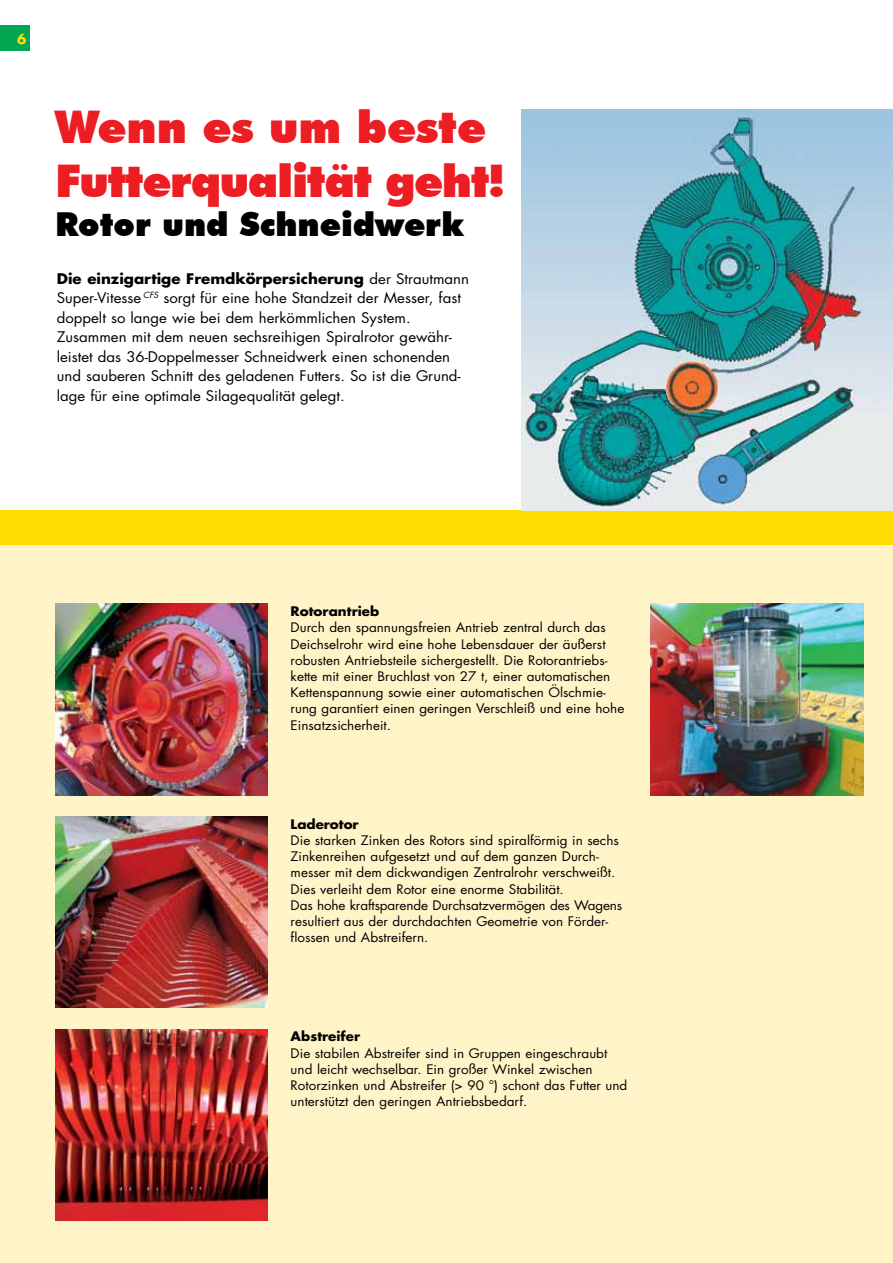
<style>
.page{position:relative;width:893px;height:1263px;background:#fff}
.page>*{position:absolute;margin:0;border:0;box-sizing:border-box;transform-origin:0 0}
.t1{font:900 45px/54px "Futura BT";letter-spacing:-.03em;color:#ed1d24}
.t2{font:900 33px "Futura BT";color:#000}
.t3{font:14.25px/19.5px "Futura";color:#000;scale:1.05 1}
.t4{font:700 13.5px "Futura";color:#fd0}
.t5{font:12.9px/16.2px "Futura";color:#000;scale:1.05 1}
.t6{font:700 12.9px "Futura";color:#000;scale:1.05 1}
.s1{font-weight:700}
</style>
<div class="page">
<div style="left:0;top:544px;width:893px;height:719px;background:#fff4c8"></div>
<div style="left:0;top:510px;width:893px;height:34px;background:#fd0"></div>
<div style="left:0;top:26px;width:30px;height:25px;background:#00a651"></div>
<img style="left:55px;top:816px;width:213px;height:192px">
<img style="left:55px;top:1029px;width:213px;height:191px">
<img style="left:55px;top:604px;width:213px;height:191px">
<img style="left:521px;top:109px;width:372px;height:401px">
<img style="left:651px;top:604px;width:212px;height:191px">
<p class="t4" style="left:17px;top:30px;width:11px">6</p>
<h1 class="t1" style="left:55px;top:99px;width:451px">Wenn es um beste<br>Futterqualität geht!</h1>
<h2 class="t2" style="left:55px;top:204px;width:410px">Rotor und Schneidwerk</h2>
<p class="t3" style="left:57px;top:268px;width:394px"><span class="s1">Die einzigartige Fremdkörpersicherung</span> der Strautmann Super-Vitesse <sup>CFS</sup> sorgt für eine hohe Standzeit der Messer, fast doppelt so lange wie bei dem herkömmlichen System.<br>Zusammen mit dem neuen sechsreihigen Spiralrotor gewähr&shy;leistet das 36-Doppelmesser Schneidwerk einen schonenden und sauberen Schnitt des geladenen Futters. So ist die Grund&shy;lage für eine optimale Silagequalität gelegt.</p>
<p class="t6" style="left:291px;top:602px;width:86px">Rotorantrieb</p>
<p class="t5" style="left:291px;top:619px;width:319px">Durch den spannungsfreien Antrieb zentral durch das Deichselrohr wird eine hohe Lebensdauer der äußerst robusten Antriebsteile sichergestellt. Die Rotorantriebs&shy;kette mit einer Bruchlast von 27 t, einer automatischen Kettenspannung sowie einer automatischen Ölschmie&shy;rung garantiert einen geringen Verschleiß und eine hohe Einsatzsicherheit.</p>
<p class="t6" style="left:291px;top:815px;width:66px">Laderotor</p>
<p class="t5" style="left:291px;top:832px;width:317px">Die starken Zinken des Rotors sind spiralförmig in sechs Zinkenreihen aufgesetzt und auf dem ganzen Durch&shy;messer mit dem dickwandigen Zentralrohr verschweißt.<br>Dies verleiht dem Rotor eine enorme Stabilität.<br>Das hohe kraftsparende Durchsatzvermögen des Wagens resultiert aus der durchdachten Geometrie von Förder&shy;flossen und Abstreifern.</p>
<p class="t6" style="left:291px;top:1027px;width:68px">Abstreifer</p>
<p class="t5" style="left:291px;top:1044px;width:322px">Die stabilen Abstreifer sind in Gruppen eingeschraubt und leicht wechselbar. Ein großer Winkel zwischen Rotorzinken und Abstreifer (&gt; 90 °) schont das Futter und unterstützt den geringen Antriebsbedarf.</p>
</div>
